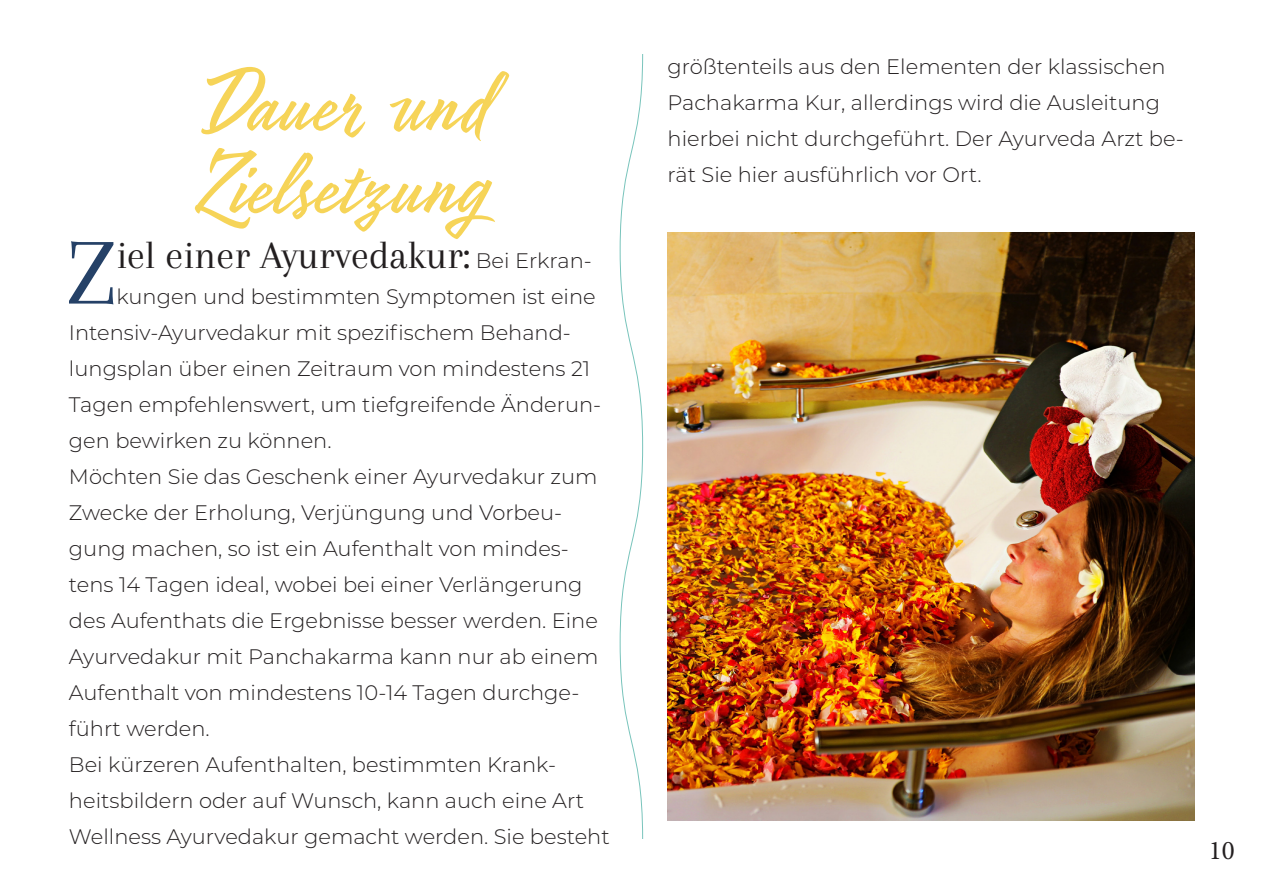
<style>
.page{position:relative;width:1263px;height:893px;background:#fff}
.page>*{position:absolute;margin:0;border:0;box-sizing:border-box;transform-origin:0 0}
.t1{font:97.65px "Arapey";color:#254167}
.t2{font:87px/82.5px "Mojito";letter-spacing:-.04em;color:#f6d458}
.t3{font:40.5px "Arapey";color:#231f20}
.t4{font:27px "Minion Pro";color:#231f20}
.t5{font:300 21px/36px "Montserrat";color:#231f20}
.s1{font-family:"Montserrat";font-weight:300;font-size:21px}
</style>
<div class="page">
<svg style="left:619px;top:54px;width:24px;height:785px"></svg>
<img style="left:667px;top:232px;width:527px;height:589px">
<p class="t2" style="left:191px;top:60px;width:299px">Dauer und<br>Zielsetzung</p>
<p class="t1" style="left:66px;top:219px;width:52px">Z</p>
<p class="t3" style="left:116px;top:232px;width:477px">iel einer Ayurvedakur: <span class="s1">Bei Erkran-</span></p>
<p class="t5" style="left:69px;top:277px;width:542px;text-indent:47px">kungen und bestimmten Symptomen ist eine Intensiv-Ayurvedakur mit spezifischem Behand&shy;lungsplan über einen Zeitraum von mindestens 21<br>Tagen empfehlenswert, um tiefgreifende Änderun&shy;gen bewirken zu können.<br>Möchten Sie das Geschenk einer Ayurvedakur zum Zwecke der Erholung, Verjüngung und Vorbeu&shy;gung machen, so ist ein Aufenthalt von mindes&shy;tens 14 Tagen ideal, wobei bei einer Verlängerung des Aufenthats die Ergebnisse besser werden. Eine Ayurvedakur mit Panchakarma kann nur ab einem Aufenthalt von mindestens 10-14 Tagen durchge&shy;führt werden.<br>Bei kürzeren Aufenthalten, bestimmten Krank&shy;heitsbildern oder auf Wunsch, kann auch eine Art Wellness Ayurvedakur gemacht werden. Sie besteht</p>
<p class="t5" style="left:667px;top:48px;width:518px">größtenteils aus den Elementen der klassischen Pachakarma Kur, allerdings wird die Ausleitung hierbei nicht durchgeführt. Der Ayurveda Arzt be&shy;rät Sie hier ausführlich vor Ort.</p>
<p class="t4" style="left:1209px;top:832px;width:27px">10</p>
</div>
